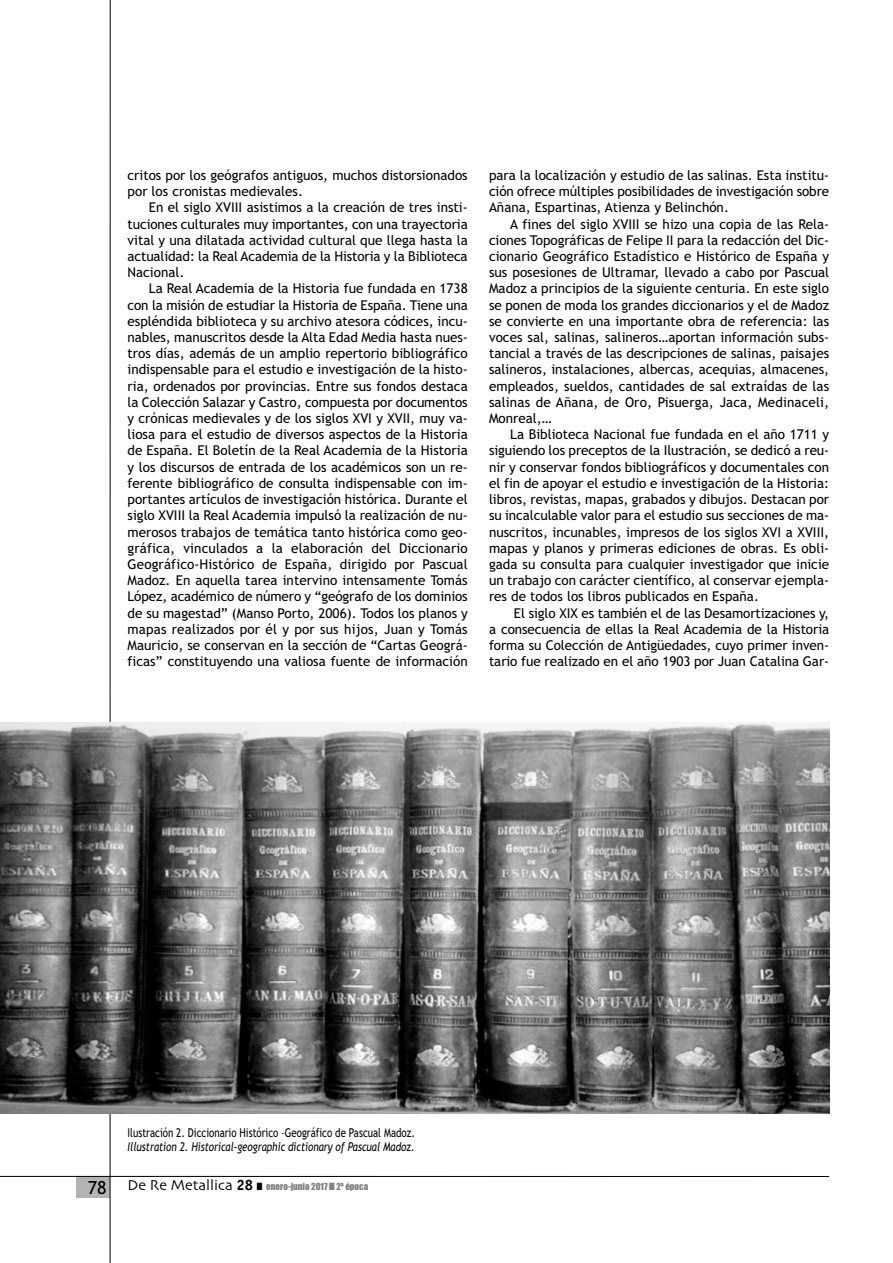
<style>
.page{position:relative;width:893px;height:1263px;background:#fff}
.page>*{position:absolute;margin:0;border:0;box-sizing:border-box;transform-origin:0 0}
.t1{font:13.5px/16.2px "Trebuchet MS";color:#000;text-align:justify}
.t2{font:italic 12.15px "Trebuchet MS";color:#000;scale:.8 1}
.t3{font:12.15px "Trebuchet MS";color:#000;scale:.8 1}
.t4{font:9px "Impact";color:#808080}
.s1{font-family:"Trebuchet MS";font-size:18px;color:#000}
.s2{font-family:"Skia";font-size:15px;color:#000}
.s3{font-family:"Officina Sans Std";font-weight:700;font-size:15px;color:#000}
.s4{color:#000}
</style>
<div class="page">
<div style="left:76px;top:1176px;width:34px;height:22px;background:#b3b3b3"></div>
<hr style="left:110px;top:0;width:1px;height:1263px;background:#000">
<hr style="left:0;top:1176px;width:829px;height:1px;background:#000">
<img style="left:0;top:723px;width:829px;height:391px">
<p class="t1" style="left:128px;top:167px;width:342px">critos por los geógrafos antiguos, muchos distorsionados por los cronistas medievales.</p>
<p class="t1" style="left:128px;top:200px;width:342px;text-indent:21px">En el siglo XVIII asistimos a la creación de tres insti&shy;tuciones culturales muy importantes, con una trayectoria vital y una dilatada actividad cultural que llega hasta la actualidad: la Real Academia de la Historia y la Biblioteca Nacional.</p>
<p class="t1" style="left:128px;top:281px;width:342px;text-indent:21px">La Real Academia de la Historia fue fundada en 1738 con la misión de estudiar la Historia de España. Tiene una espléndida biblioteca y su archivo atesora códices, incu&shy;nables, manuscritos desde la Alta Edad Media hasta nues&shy;tros días, además de un amplio repertorio bibliográfico indispensable para el estudio e investigación de la histo&shy;ria, ordenados por provincias. Entre sus fondos destaca la Colección Salazar y Castro, compuesta por documentos y crónicas medievales y de los siglos XVI y XVII, muy va&shy;liosa para el estudio de diversos aspectos de la Historia de España. El Boletín de la Real Academia de la Historia y los discursos de entrada de los académicos son un re&shy;ferente bibliográfico de consulta indispensable con im&shy;portantes artículos de investigación histórica. Durante el siglo XVIII la Real Academia impulsó la realización de nu&shy;merosos trabajos de temática tanto histórica como geo&shy;gráfica, vinculados a la elaboración del Diccionario Geográfico-Histórico de España, dirigido por Pascual Madoz. En aquella tarea intervino intensamente Tomás López, académico de número y “geógrafo de los dominios de su magestad” (Manso Porto, 2006). Todos los planos y mapas realizados por él y por sus hijos, Juan y Tomás Mauricio, se conservan en la sección de “Cartas Geográ&shy;ficas” constituyendo una valiosa fuente de información</p>
<p class="t1" style="left:489px;top:167px;width:342px">para la localización y estudio de las salinas. Esta institu&shy;ción ofrece múltiples posibilidades de investigación sobre Añana, Espartinas, Atienza y Belinchón.</p>
<p class="t1" style="left:489px;top:216px;width:342px;text-indent:21px">A fines del siglo XVIII se hizo una copia de las Rela&shy;ciones Topográficas de Felipe II para la redacción del Dic&shy;cionario Geográfico Estadístico e Histórico de España y sus posesiones de Ultramar, llevado a cabo por Pascual Madoz a principios de la siguiente centuria. En este siglo se ponen de moda los grandes diccionarios y el de Madoz se convierte en una importante obra de referencia: las voces sal, salinas, salineros…aportan información subs&shy;tancial a través de las descripciones de salinas, paisajes salineros, instalaciones, albercas, acequias, almacenes, empleados, sueldos, cantidades de sal extraídas de las salinas de Añana, de Oro, Pisuerga, Jaca, Medinaceli, Monreal,…</p>
<p class="t1" style="left:489px;top:426px;width:342px;text-indent:21px">La Biblioteca Nacional fue fundada en el año 1711 y siguiendo los preceptos de la Ilustración, se dedicó a reu&shy;nir y conservar fondos bibliográficos y documentales con el fin de apoyar el estudio e investigación de la Historia: libros, revistas, mapas, grabados y dibujos. Destacan por su incalculable valor para el estudio sus secciones de ma&shy;nuscritos, incunables, impresos de los siglos XVI a XVIII, mapas y planos y primeras ediciones de obras. Es obli&shy;gada su consulta para cualquier investigador que inicie un trabajo con carácter científico, al conservar ejempla&shy;res de todos los libros publicados en España.</p>
<p class="t1" style="left:489px;top:605px;width:342px;text-indent:25px">El siglo XIX es también el de las Desamortizaciones y, a consecuencia de ellas la Real Academia de la Historia forma su Colección de Antigüedades, cuyo primer inven&shy;tario fue realizado en el año 1903 por Juan Catalina Gar-</p>
<p class="t3" style="left:128px;top:1125px;width:361px">Ilustración 2. Diccionario Histórico –Geográfico de Pascual Madoz.</p>
<p class="t2" style="left:128px;top:1140px;width:360px">Illustration 2. Historical-geographic dictionary of Pascual Madoz.</p>
<p class="t4" style="left:88px;top:1182px;width:282px"><span class="s1">78</span> <span class="s2">De Re Metallica</span> <span class="s3">28</span> <span class="s4">■</span> ENERO-JUNIO 2017 ■ 2ª ÉPOCA</p>
</div>
